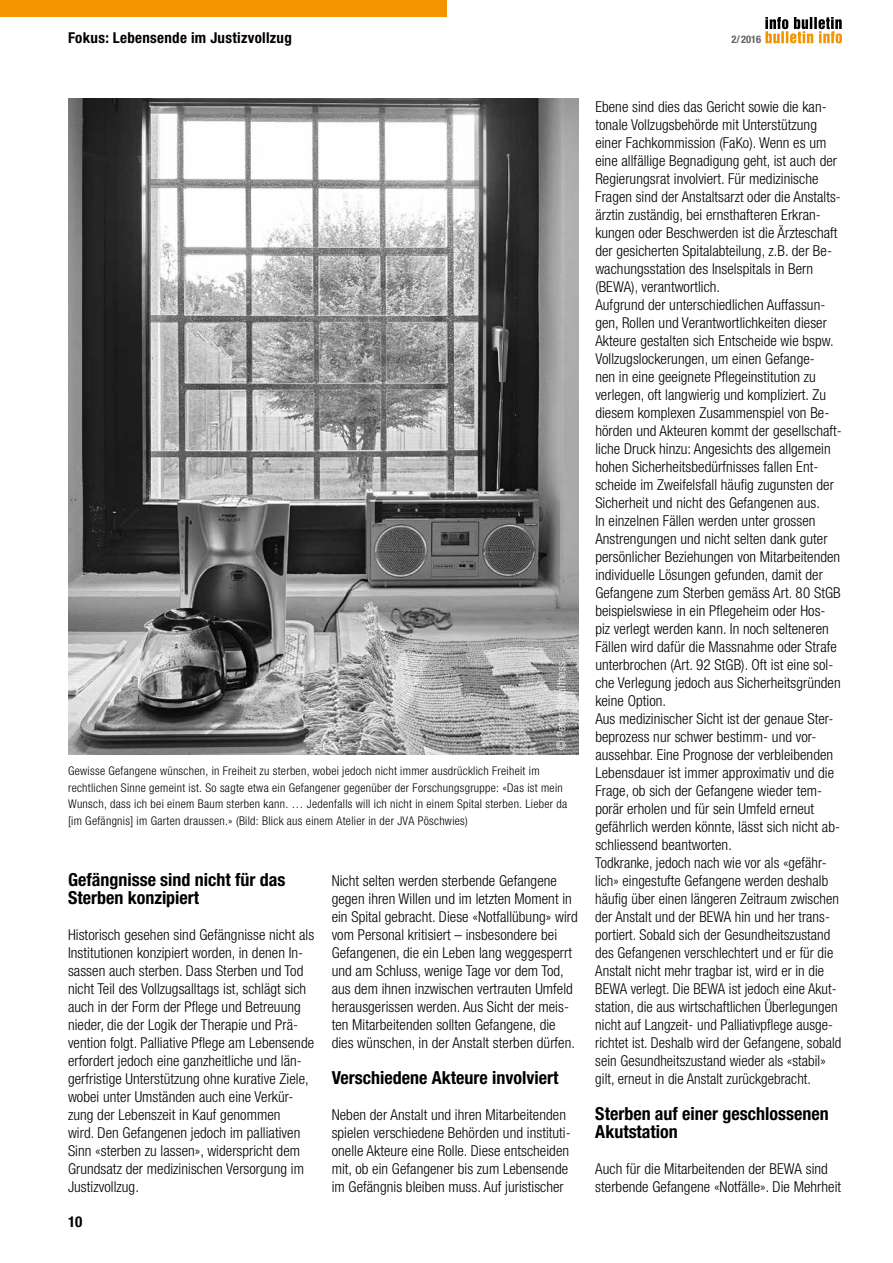
<style>
.page{position:relative;width:893px;height:1263px;background:#fff}
.page>*{position:absolute;margin:0;border:0;box-sizing:border-box;transform-origin:0 0}
.t1{font:700 condensed 18px/18px "Helvetica Neue LT Std";color:#000}
.t2{font:300 condensed 15px/18px "Helvetica Neue LT Std";letter-spacing:.005em;color:#000}
.t3{font:700 condensed 15px "Helvetica Neue LT Std";letter-spacing:.02em;color:#000}
.t4{font:300 condensed 12px/16.5px "Helvetica Neue LT Std";letter-spacing:.025em;color:#000}
.t5{font:300 condensed 12px "Helvetica Neue LT Std";letter-spacing:.025em;color:#fff}
.t6{font:700 condensed 10.5px "Helvetica Neue LT Std";color:#626261}
</style>
<div class="page">
<div style="left:0;top:0;width:446px;height:17px;background:#f49500"></div>
<svg style="left:765px;top:17px;width:77px;height:26px"></svg>
<img style="left:68px;top:99px;width:510px;height:655px">
<p class="t3" style="left:68px;top:29px;width:225px">Fokus: Lebensende im Justizvollzug</p>
<p class="t6" style="left:732px;top:33px;width:31px">2/2016</p>
<p class="t5" style="left:554px;top:750px;width:90px;rotate:-90deg">© Peter Schulthess</p>
<p class="t4" style="left:68px;top:762px;width:501px">Gewisse Gefangene wünschen, in Freiheit zu sterben, wobei jedoch nicht immer ausdrücklich Freiheit im rechtlichen Sinne gemeint ist. So sagte etwa ein Gefangener gegenüber der Forschungsgruppe: «Das ist mein Wunsch, dass ich bei einem Baum sterben kann. … Jedenfalls will ich nicht in einem Spital sterben. Lieber da [im Gefängnis] im Garten draussen.» (Bild: Blick aus einem Atelier in der JVA Pöschwies)</p>
<p class="t1" style="left:68px;top:870px;width:219px">Gefängnisse sind nicht für das<br>Sterben konzipiert</p>
<p class="t2" style="left:68px;top:925px;width:248px">Historisch gesehen sind Gefängnisse nicht als Institutionen konzipiert worden, in denen In&shy;sassen auch sterben. Dass Sterben und Tod nicht Teil des Vollzugsalltags ist, schlägt sich auch in der Form der Pflege und Betreuung nieder, die der Logik der Therapie und Prä&shy;vention folgt. Palliative Pflege am Lebensende erfordert jedoch eine ganzheitliche und län&shy;gerfristige Unterstützung ohne kurative Ziele, wobei unter Umständen auch eine Verkür&shy;zung der Lebenszeit in Kauf genommen<br>wird. Den Gefangenen jedoch im palliativen Sinn «sterben zu lassen», widerspricht dem Grundsatz der medizinischen Versorgung im Justizvollzug.</p>
<p class="t3" style="left:68px;top:1212px;width:16px">10</p>
<p class="t2" style="left:332px;top:871px;width:248px">Nicht selten werden sterbende Gefangene gegen ihren Willen und im letzten Moment in ein Spital gebracht. Diese «Notfallübung» wird vom Personal kritisiert – insbesondere bei Gefangenen, die ein Leben lang weggesperrt und am Schluss, wenige Tage vor dem Tod, aus dem ihnen inzwischen vertrauten Umfeld herausgerissen werden. Aus Sicht der meis&shy;ten Mitarbeitenden sollten Gefangene, die dies wünschen, in der Anstalt sterben dürfen.</p>
<p class="t1" style="left:332px;top:1068px;width:228px">Verschiedene Akteure involviert</p>
<p class="t2" style="left:332px;top:1105px;width:241px">Neben der Anstalt und ihren Mitarbeitenden spielen verschiedene Behörden und instituti&shy;onelle Akteure eine Rolle. Diese entscheiden mit, ob ein Gefangener bis zum Lebensende im Gefängnis bleiben muss. Auf juristischer</p>
<p class="t2" style="left:595px;top:97px;width:248px">Ebene sind dies das Gericht sowie die kan&shy;tonale Vollzugsbehörde mit Unterstützung einer Fachkommission (FaKo). Wenn es um eine allfällige Begnadigung geht, ist auch der Regierungsrat involviert. Für medizinische Fragen sind der Anstaltsarzt oder die Anstalts&shy;ärztin zuständig, bei ernsthafteren Erkran&shy;kungen oder Beschwerden ist die Ärzteschaft der gesicherten Spitalabteilung, z.B. der Be&shy;wachungsstation des Inselspitals in Bern (BEWA), verantwortlich.<br>Aufgrund der unterschiedlichen Auffassun&shy;gen, Rollen und Verantwortlichkeiten dieser Akteure gestalten sich Entscheide wie bspw.<br>Vollzugslockerungen, um einen Gefange-<br>nen in eine geeignete Pflegeinstitution zu verlegen, oft langwierig und kompliziert. Zu diesem komplexen Zusammenspiel von Be&shy;hörden und Akteuren kommt der gesellschaft&shy;liche Druck hinzu: Angesichts des allgemein hohen Sicherheitsbedürfnisses fallen Ent&shy;scheide im Zweifelsfall häufig zugunsten der Sicherheit und nicht des Gefangenen aus.<br>In einzelnen Fällen werden unter grossen Anstrengungen und nicht selten dank guter persönlicher Beziehungen von Mitarbeitenden individuelle Lösungen gefunden, damit der Gefangene zum Sterben gemäss Art. 80 StGB beispielswiese in ein Pflegeheim oder Hos&shy;piz verlegt werden kann. In noch selteneren Fällen wird dafür die Massnahme oder Strafe unterbrochen (Art. 92 StGB). Oft ist eine sol&shy;che Verlegung jedoch aus Sicherheitsgründen keine Option.<br>Aus medizinischer Sicht ist der genaue Ster&shy;beprozess nur schwer bestimm- und vor&shy;aussehbar. Eine Prognose der verbleibenden Lebensdauer ist immer approximativ und die Frage, ob sich der Gefangene wieder tem&shy;porär erholen und für sein Umfeld erneut gefährlich werden könnte, lässt sich nicht ab&shy;schliessend beantworten.<br>Todkranke, jedoch nach wie vor als «gefähr&shy;lich» eingestufte Gefangene werden deshalb häufig über einen längeren Zeitraum zwischen der Anstalt und der BEWA hin und her trans&shy;portiert. Sobald sich der Gesundheitszustand des Gefangenen verschlechtert und er für die Anstalt nicht mehr tragbar ist, wird er in die BEWA verlegt. Die BEWA ist jedoch eine Akut&shy;station, die aus wirtschaftlichen Überlegungen nicht auf Langzeit- und Palliativpflege ausge&shy;richtet ist. Deshalb wird der Gefangene, sobald sein Gesundheitszustand wieder als «stabil» gilt, erneut in die Anstalt zurückgebracht.</p>
<p class="t1" style="left:595px;top:1104px;width:235px">Sterben auf einer geschlossenen<br>Akutstation</p>
<p class="t2" style="left:595px;top:1159px;width:247px">Auch für die Mitarbeitenden der BEWA sind sterbende Gefangene «Notfälle». Die Mehrheit</p>
</div>
